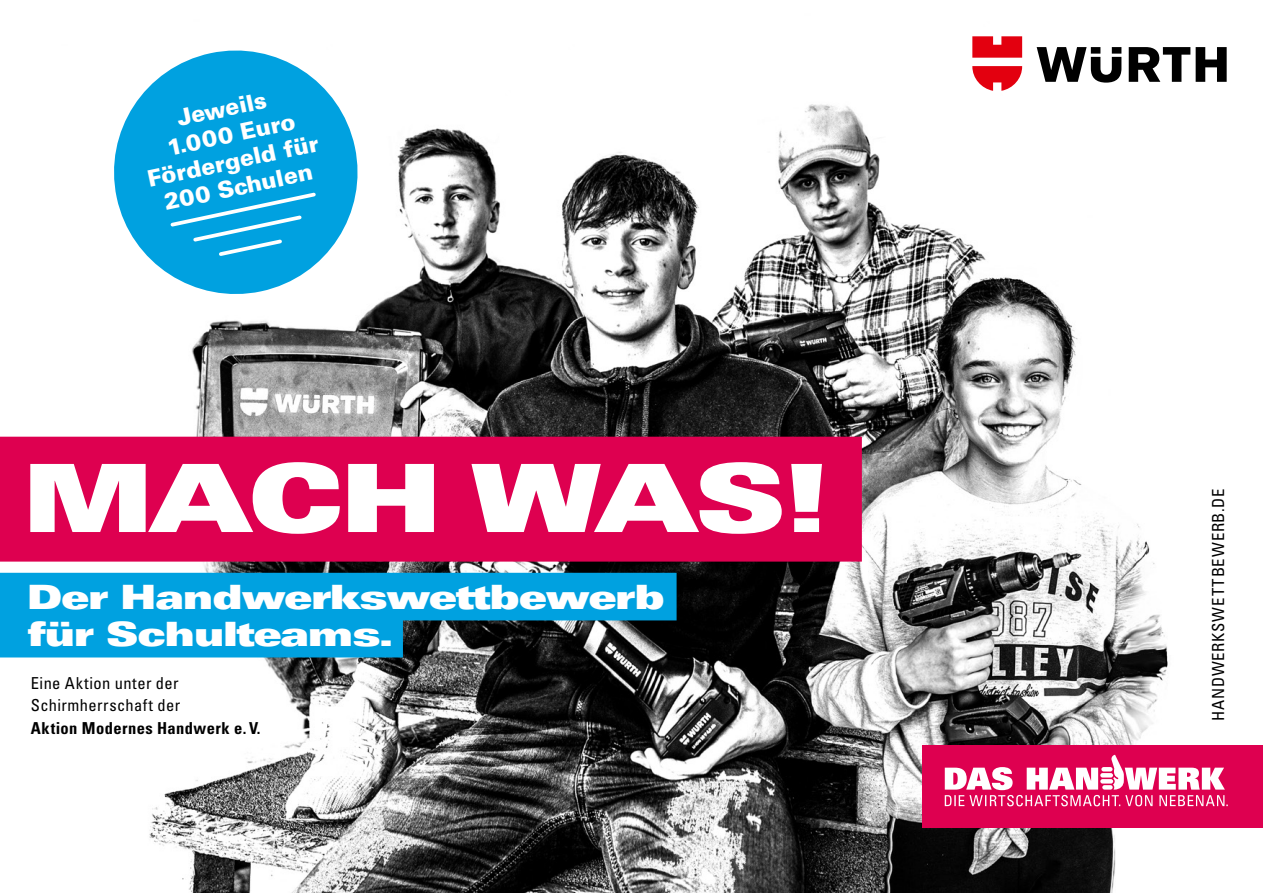
<style>
.page{position:relative;width:1263px;height:893px;background:#fff}
.page>*{position:absolute;margin:0;border:0;box-sizing:border-box;transform-origin:0 0}
.t1{font:94.35px "Univers LT Std X Black Ex";letter-spacing:-.04em;color:#fff}
.t2{font:33.6px/37px "Univers LT Std X Black Ex";letter-spacing:-.04em;color:#fff}
.t3{font:900 22.95px/26.5px "Univers LT Std";color:#fff;text-align:center}
.t4{font:condensed 16.65px "Univers LT Std";letter-spacing:.05em;color:#000}
.t5{font:condensed 16.5px/22.5px "Univers LT Std";letter-spacing:.025em;color:#000}
.t6{font:700 condensed 16.5px "Univers LT Std";letter-spacing:.025em;color:#000}
</style>
<div class="page">
<img style="left:0;top:36px;width:1263px;height:857px">
<div style="left:923px;top:746px;width:340px;height:82px;background:#de0050"></div>
<svg style="left:945px;top:755px;width:283px;height:51px"></svg>
<div style="left:0;top:437px;width:862px;height:125px;background:#de0050"></div>
<div style="left:0;top:573px;width:677px;height:47px;background:#00a1e0"></div>
<div style="left:0;top:610px;width:403px;height:47px;background:#00a1e0"></div>
<svg style="left:103px;top:39px;width:266px;height:266px;fill:#00a1e0"></svg>
<svg style="left:168px;top:190px;width:150px;height:68px;background:#1eace3"></svg>
<svg style="left:1037px;top:47px;width:190px;height:36px"></svg>
<svg style="left:972px;top:36px;width:50px;height:55px"></svg>
<p class="t3" style="left:134px;top:114px;width:176px;rotate:-12deg">Jeweils<br>1.000 Euro<br>Fördergeld für<br>200 Schulen</p>
<h1 class="t1" style="left:23px;top:442px;width:808px">MACH WAS!</h1>
<h2 class="t2" style="left:27px;top:578px;width:640px">Der Handwerkswettbewerb für Schulteams.</h2>
<p class="t5" style="left:31px;top:671px;width:151px">Eine Aktion unter der<br>Schirmherrschaft der</p>
<p class="t6" style="left:31px;top:718px;width:231px">Aktion Modernes Handwerk e. V.</p>
<p class="t4" style="left:1208px;top:721px;width:233px;rotate:-90deg">HANDWERKSWETTBEWERB.DE</p>
</div>
